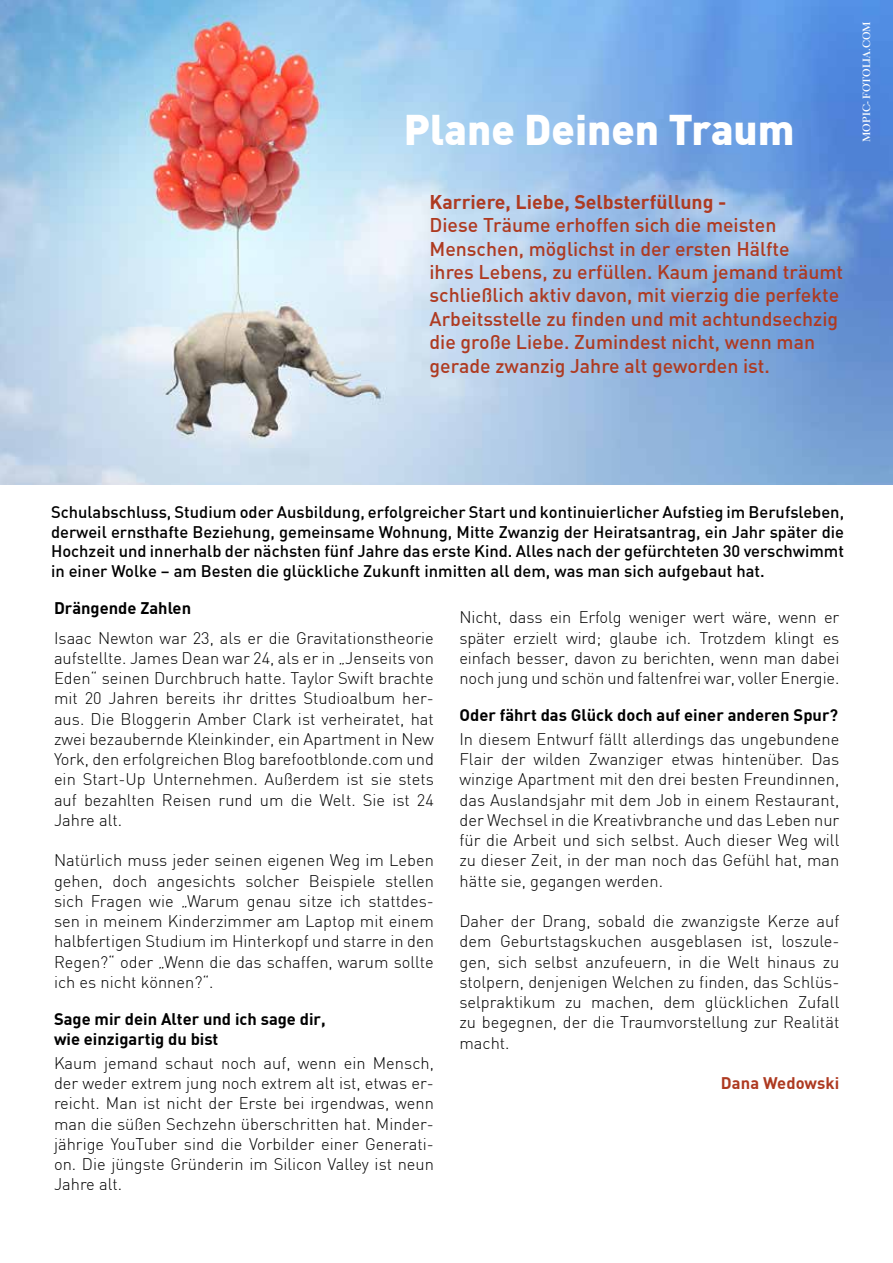
<style>
.page{position:relative;width:893px;height:1263px;background:#fff}
.page>*{position:absolute;margin:0;border:0;box-sizing:border-box;transform-origin:0 0}
.t1{font:900 42px "DIN";color:#fff}
.t2{font:500 19.5px/23.4px "DIN";color:#ae3a21}
.t3{font:700 19.5px "DIN";color:#ae3a21}
.t4{font:300 16.5px/20.2px "DIN";color:#000;text-align:justify}
.t5{font:500 16.5px/19.8px "DIN";color:#000;text-align:justify}
.t6{font:700 16.5px/20.2px "DIN";color:#000}
.t7{font:700 16.5px "DIN";letter-spacing:.005em;color:#ae3a21}
.t8{font:10.5px "Electra LH Bold Os F";color:#fff}
</style>
<div class="page">
<img style="left:0;top:0;width:893px;height:485px">
<h1 class="t1" style="left:404px;top:102px;width:392px">Plane Deinen Traum</h1>
<p class="t3" style="left:429px;top:189px;width:298px">Karriere, Liebe, Selbsterfüllung -</p>
<p class="t2" style="left:429px;top:213px;width:415px">Diese Träume erhoffen sich die meisten Menschen, möglichst in der ersten Hälfte<br>ihres Lebens, zu erfüllen. Kaum jemand träumt schließlich aktiv davon, mit vierzig die perfekte Arbeitsstelle zu finden und mit achtundsechzig die große Liebe. Zumindest nicht, wenn man gerade zwanzig Jahre alt geworden ist.</p>
<p class="t8" style="left:860px;top:142px;width:122px;rotate:-90deg">MOPIC- FOTOLIA.COM</p>
<p class="t5" style="left:51px;top:501px;width:795px">Schulabschluss, Studium oder Ausbildung, erfolgreicher Start und kontinuierlicher Aufstieg im Berufsleben, derweil ernsthafte Beziehung, gemeinsame Wohnung, Mitte Zwanzig der Heiratsantrag, ein Jahr später die Hochzeit und innerhalb der nächsten fünf Jahre das erste Kind. Alles nach der gefürchteten 30 verschwimmt in einer Wolke – am Besten die glückliche Zukunft inmitten all dem, was man sich aufgebaut hat.</p>
<p class="t6" style="left:54px;top:597px;width:139px">Drängende Zahlen</p>
<p class="t4" style="left:54px;top:627px;width:381px">Isaac Newton war 23, als er die Gravitationstheorie aufstellte. James Dean war 24, als er in „Jenseits von Eden“ seinen Durchbruch hatte. Taylor Swift brachte mit 20 Jahren bereits ihr drittes Studioalbum her&shy;aus. Die Bloggerin Amber Clark ist verheiratet, hat zwei bezaubernde Kleinkinder, ein Apartment in New York, den erfolgreichen Blog barefootblonde.com und ein Start-Up Unternehmen. Außerdem ist sie stets auf bezahlten Reisen rund um die Welt. Sie ist 24<br>Jahre alt.</p>
<p class="t4" style="left:54px;top:850px;width:381px">Natürlich muss jeder seinen eigenen Weg im Leben gehen, doch angesichts solcher Beispiele stellen sich Fragen wie „Warum genau sitze ich stattdes&shy;sen in meinem Kinderzimmer am Laptop mit einem halbfertigen Studium im Hinterkopf und starre in den Regen?“ oder „Wenn die das schaffen, warum sollte ich es nicht können?“.</p>
<p class="t6" style="left:54px;top:1008px;width:273px">Sage mir dein Alter und ich sage dir, wie einzigartig du bist</p>
<p class="t4" style="left:54px;top:1053px;width:381px">Kaum jemand schaut noch auf, wenn ein Mensch, der weder extrem jung noch extrem alt ist, etwas er&shy;reicht. Man ist nicht der Erste bei irgendwas, wenn man die süßen Sechzehn überschritten hat. Minder&shy;jährige YouTuber sind die Vorbilder einer Generati&shy;on. Die jüngste Gründerin im Silicon Valley ist neun Jahre alt.</p>
<p class="t4" style="left:459px;top:607px;width:381px">Nicht, dass ein Erfolg weniger wert wäre, wenn er später erzielt wird; glaube ich. Trotzdem klingt es einfach besser, davon zu berichten, wenn man dabei noch jung und schön und faltenfrei war, voller Energie.</p>
<p class="t6" style="left:459px;top:704px;width:380px">Oder fährt das Glück doch auf einer anderen Spur?</p>
<p class="t4" style="left:459px;top:728px;width:381px">In diesem Entwurf fällt allerdings das ungebundene Flair der wilden Zwanziger etwas hintenüber. Das winzige Apartment mit den drei besten Freundinnen, das Auslandsjahr mit dem Job in einem Restaurant, der Wechsel in die Kreativbranche und das Leben nur für die Arbeit und sich selbst. Auch dieser Weg will zu dieser Zeit, in der man noch das Gefühl hat, man hätte sie, gegangen werden.</p>
<p class="t4" style="left:459px;top:911px;width:381px">Daher der Drang, sobald die zwanzigste Kerze auf dem Geburtstagskuchen ausgeblasen ist, loszule&shy;gen, sich selbst anzufeuern, in die Welt hinaus zu stolpern, denjenigen Welchen zu finden, das Schlüs&shy;selpraktikum zu machen, dem glücklichen Zufall zu begegnen, der die Traumvorstellung zur Realität macht.</p>
<p class="t7" style="left:721px;top:1072px;width:120px">Dana Wedowski</p>
</div>
